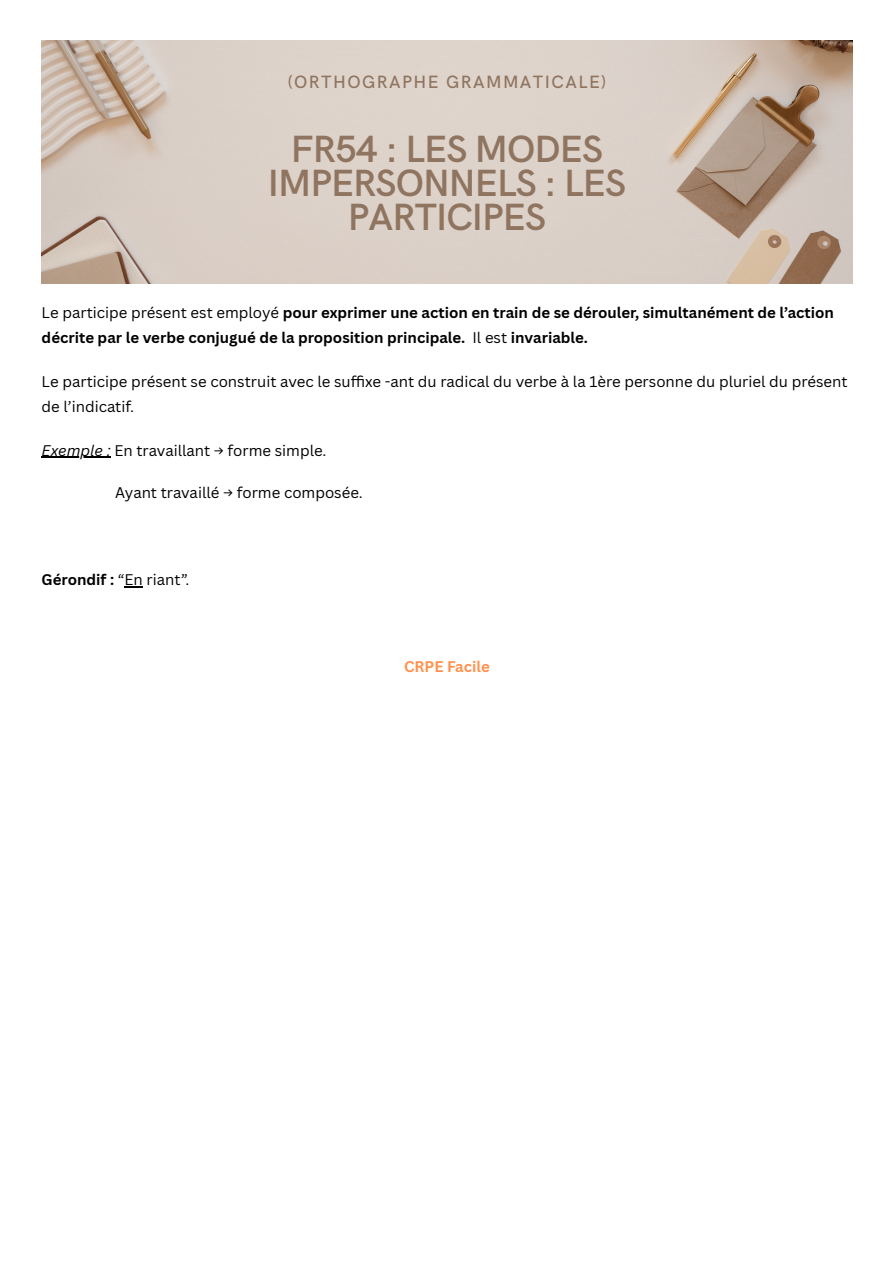
<style>
.page{position:relative;width:894px;height:1263px;background:#fff}
.page>*{position:absolute;margin:0;border:0;box-sizing:border-box;transform-origin:0 0}
.t1{font:600 38.1px/34px "HK Grotesk";letter-spacing:-.025em;color:#8f7460;text-align:center}
.t2{font:500 17.85px "HK Grotesk";letter-spacing:.08em;color:#8f7460}
.t3{font:15px/24.8px "Canva Sans";color:#000}
.t4{font:700 15px/24.8px "Canva Sans";color:#000}
.t5{font:700 15px "Canva Sans";color:#ff914d}
.s1{font-weight:400}
.s2{font-style:italic}
.s3{font-weight:700}
</style>
<div class="page">
<hr style="left:42px;top:457px;width:69px;height:1px;background:#000">
<svg style="left:124px;top:586px;width:19px;height:1px"></svg>
<img style="left:42px;top:40px;width:810px;height:244px">
<p class="t2" style="left:288px;top:72px;width:320px">(ORTHOGRAPHE GRAMMATICALE)</p>
<p class="t1" style="left:268px;top:133px;width:359px">FR54 : LES MODES<br>IMPERSONNELS : LES<br>PARTICIPES</p>
<p class="t4" style="left:42px;top:300px;width:793px"><span class="s1">Le participe présent est employé</span> pour exprimer une action en train de se dérouler, simultanément de l’action décrite par le verbe conjugué de la proposition principale. <span class="s1">Il est</span> invariable.</p>
<p class="t3" style="left:42px;top:369px;width:807px">Le participe présent se construit avec le suffixe -ant du radical du verbe à la 1ère personne du pluriel du présent de l’indicatif.</p>
<p class="t3" style="left:42px;top:437px;width:286px"><span class="s2">Exemple :</span> En travaillant → forme simple.</p>
<p class="t3" style="left:115px;top:480px;width:249px">Ayant travaillé → forme composée.</p>
<h1 class="t3" style="left:42px;top:567px;width:149px"><span class="s3">Gérondif :</span> “En riant”.</h1>
<h1 class="t5" style="left:404px;top:656px;width:87px">CRPE Facile</h1>
</div>
